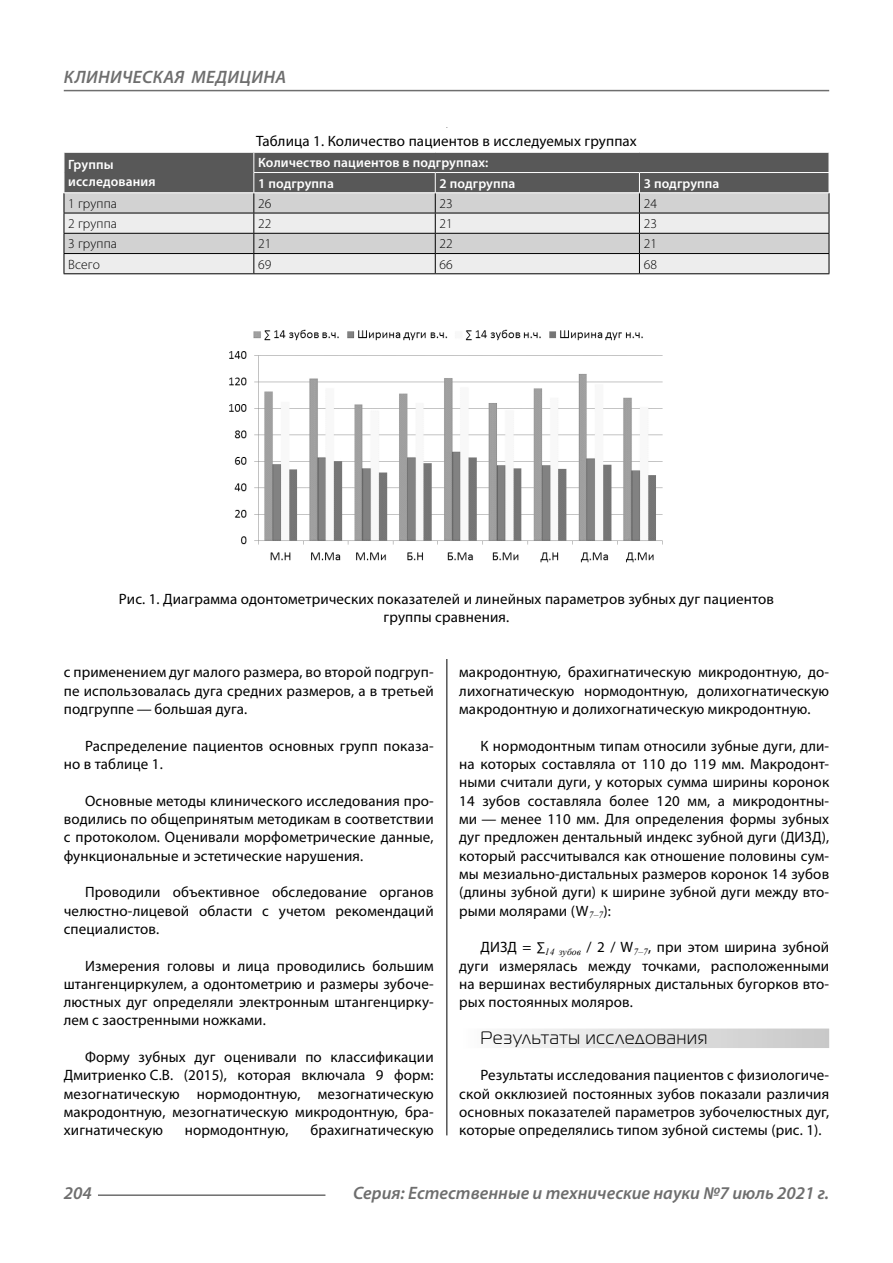
<style>
.page{position:relative;width:893px;height:1263px;background:#fff}
.page>*{position:absolute;margin:0;border:0;box-sizing:border-box;transform-origin:0 0}
.t1{font:italic 600 18px "Myriad Pro";color:#6e6e6e}
.Subheader{font:18px "Magistral C";letter-spacing:.05em;color:#000}
.Normal{font:15px/18.3px "Myriad Pro";letter-spacing:.01em;color:#000;text-align:justify}
.podpis{font:15px/18.3px "Myriad Pro";letter-spacing:.01em;color:#000;text-align:center}
.Tab_header{font:600 13.5px "Myriad Pro";letter-spacing:.01em;color:#fff}
.Tab_content{font:300 13.5px "Myriad Pro";letter-spacing:.01em;color:#000}
</style>
<div class="page">
<hr style="left:446px;top:128px;width:1px;height:1007px;background:#000">
<div style="left:459px;top:1028px;width:370px;height:20px;background:linear-gradient(to right,#fcfcfc,#c8c8c8)"></div>
<hr style="left:64px;top:273px;width:190px;height:1px;background:#000">
<hr style="left:254px;top:273px;width:181px;height:1px;background:#000">
<hr style="left:435px;top:273px;width:204px;height:1px;background:#000">
<hr style="left:639px;top:273px;width:190px;height:1px;background:#000">
<svg style="left:64px;top:152px;width:766px;height:121px;background:#aeaeae"></svg>
<hr style="left:64px;top:192px;width:190px;height:1px;background:#fff">
<hr style="left:254px;top:192px;width:181px;height:1px;background:#fff">
<hr style="left:435px;top:192px;width:204px;height:1px;background:#fff">
<hr style="left:639px;top:192px;width:190px;height:1px;background:#fff">
<img style="left:229px;top:329px;width:434px;height:234px">
<hr style="left:98px;top:1194px;width:227px;height:2px;background:#6e6e6e">
<hr style="left:64px;top:90px;width:765px;height:1px;background:#6e6e6e">
<p class="t1" style="left:64px;top:66px;width:23px">Клиническая</p>
<p class="t1" style="left:191px;top:66px;width:13px">меди</p>
<p class="t1" style="left:240px;top:66px;width:25px">цина</p>
<p class="Tab_header" style="left:68px;top:156px;width:47px">Группы</p>
<p class="Tab_header" style="left:68px;top:173px;width:89px">исследования</p>
<p class="podpis" style="left:256px;top:131px;width:382px">Таблица 1. Количество пациентов в исследуемых группах</p>
<p class="Tab_header" style="left:258px;top:154px;width:232px">Количество пациентов в подгруппах:</p>
<p class="Tab_header" style="left:258px;top:175px;width:77px">1 подгруппа</p>
<p class="Tab_header" style="left:439px;top:175px;width:77px">2 подгруппа</p>
<p class="Tab_header" style="left:644px;top:175px;width:77px">3 подгруппа</p>
<p class="Tab_content" style="left:68px;top:195px;width:50px">1 группа</p>
<p class="Tab_content" style="left:258px;top:195px;width:15px">26</p>
<p class="Tab_content" style="left:439px;top:195px;width:15px">23</p>
<p class="Tab_content" style="left:644px;top:195px;width:15px">24</p>
<p class="Tab_content" style="left:68px;top:216px;width:50px">2 группа</p>
<p class="Tab_content" style="left:258px;top:216px;width:15px">22</p>
<p class="Tab_content" style="left:439px;top:216px;width:15px">21</p>
<p class="Tab_content" style="left:644px;top:216px;width:15px">23</p>
<p class="Tab_content" style="left:68px;top:236px;width:50px">3 группа</p>
<p class="Tab_content" style="left:258px;top:236px;width:15px">21</p>
<p class="Tab_content" style="left:439px;top:236px;width:15px">22</p>
<p class="Tab_content" style="left:644px;top:236px;width:15px">21</p>
<p class="Tab_content" style="left:68px;top:256px;width:33px">Всего</p>
<p class="Tab_content" style="left:258px;top:256px;width:15px">69</p>
<p class="Tab_content" style="left:439px;top:256px;width:15px">66</p>
<p class="Tab_content" style="left:644px;top:256px;width:15px">68</p>
<p class="podpis" style="left:119px;top:590px;width:656px">Рис. 1. Диаграмма одонтометрических показателей и линейных параметров зубных дуг пациентов группы сравнения.</p>
<p class="Normal" style="left:64px;top:663px;width:371px">с применением дуг малого размера, во второй подгруп&shy;пе использовалась дуга средних размеров, а в третьей подгруппе — большая дуга.</p>
<p class="Normal" style="left:64px;top:736px;width:371px;text-indent:21px">Распределение пациентов основных групп показа&shy;но в таблице 1.</p>
<p class="Normal" style="left:64px;top:791px;width:371px;text-indent:21px">Основные методы клинического исследования про&shy;водились по общепринятым методикам в соответствии с протоколом. Оценивали морфометрические данные, функциональные и эстетические нарушения.</p>
<p class="Normal" style="left:64px;top:883px;width:371px;text-indent:21px">Проводили объективное обследование органов челюстно-лицевой области с учетом рекомендаций специалистов.</p>
<p class="Normal" style="left:64px;top:956px;width:371px;text-indent:21px">Измерения головы и лица проводились большим штангенциркулем, а одонтометрию и размеры зубоче&shy;люстных дуг определяли электронным штангенцирку&shy;лем с заостренными ножками.</p>
<p class="Normal" style="left:64px;top:1048px;width:371px;text-indent:21px">Форму зубных дуг оценивали по классификации Дмитриенко С.В. (2015), которая включала 9 форм: мезогнатическую нормодонтную, мезогнатическую макродонтную, мезогнатическую микродонтную, бра&shy;хигнатическую</p>
<p class="Normal" style="left:185px;top:1121px;width:105px">нормодонтную,</p>
<p class="Normal" style="left:310px;top:1121px;width:125px">брахигнатическую</p>
<p class="Normal" style="left:459px;top:663px;width:371px">макродонтную, брахигнатическую микродонтную, до&shy;лихогнатическую нормодонтную, долихогнатическую макродонтную и долихогнатическую микродонтную.</p>
<p class="Normal" style="left:459px;top:736px;width:371px;text-indent:21px">К нормодонтным типам относили зубные дуги, дли&shy;на которых составляла от 110 до 119 мм. Макродонт&shy;ными считали дуги, у которых сумма ширины коронок 14 зубов составляла более 120 мм, а микродонтны&shy;ми — менее 110 мм. Для определения формы зубных дуг предложен дентальный индекс зубной дуги (ДИЗД), который рассчитывался как отношение половины сум&shy;мы мезиально-дистальных размеров коронок 14 зубов (длины зубной дуги) к ширине зубной дуги между вто&shy;рыми молярами (W<sub>7–7</sub>):</p>
<p class="Normal" style="left:459px;top:938px;width:371px;text-indent:21px">ДИЗД = ∑<sub>14</sub> <sub>зубов</sub> / 2 / W<sub>7–7</sub>, при этом ширина зубной дуги измерялась между точками, расположенными на вершинах вестибулярных дистальных бугорков вто&shy;рых постоянных моляров.</p>
<p class="Subheader" style="left:480px;top:1028px;width:228px">Результаты исследования</p>
<p class="Normal" style="left:459px;top:1066px;width:371px;text-indent:21px">Результаты исследования пациентов с физиологиче&shy;ской окклюзией постоянных зубов показали различия основных показателей параметров зубочелюстных дуг, которые определялись типом зубной системы (рис. 1).</p>
<p class="t1" style="left:64px;top:1182px;width:30px">204</p>
<p class="t1" style="left:353px;top:1182px;width:478px">Серия: Естественные и технические науки №7 июль 2021 г.</p>
</div>
